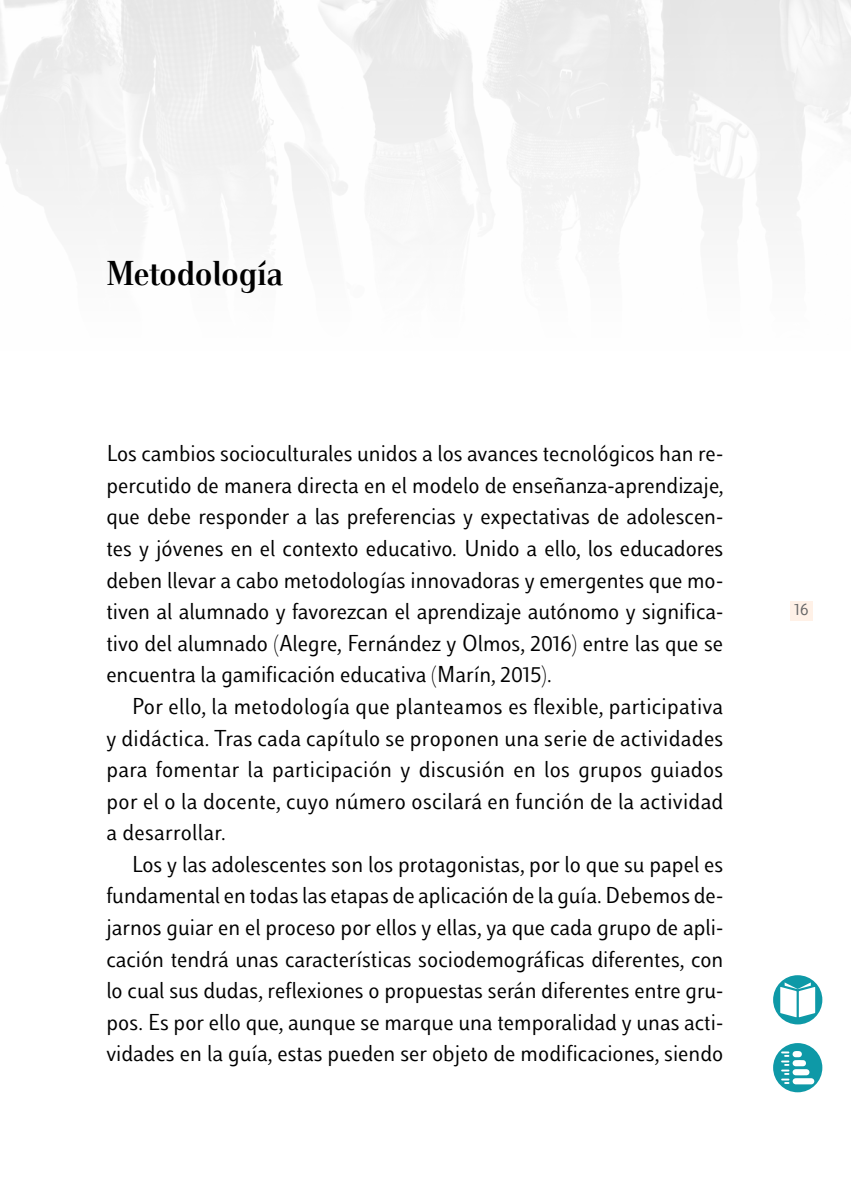
<style>
.page{position:relative;width:851px;height:1191px;background:#fff}
.page>*{position:absolute;margin:0;border:0;box-sizing:border-box;transform-origin:0 0}
._10_titulo_capitulo{font:700 36px "Luiss Serif";color:#000}
._00_Texto{font:24px/31.7px "Luiss Sans";letter-spacing:.01em;color:#000;text-align:justify}
._00_Texto_SS{font:24px/31.7px "Luiss Sans";color:#000;text-align:justify}
.t1{font:18px "Luiss Sans";color:#666}
</style>
<div class="page">
<svg style="left:773px;top:975px;width:49px;height:49px"></svg>
<svg style="left:773px;top:1043px;width:49px;height:49px"></svg>
<div style="left:790px;top:601px;width:22px;height:20px;background:#fff1e7"></div>
<p class="_10_titulo_capitulo" style="left:106px;top:252px;width:178px">Metodología</p>
<p class="_00_Texto_SS" style="left:106px;top:437px;width:618px">Los cambios socioculturales unidos a los avances tecnológicos han re&shy;percutido de manera directa en el modelo de enseñanza-aprendizaje, que debe responder a las preferencias y expectativas de adolescen&shy;tes y jóvenes en el contexto educativo. Unido a ello, los educadores deben llevar a cabo metodologías innovadoras y emergentes que mo&shy;tiven al alumnado y favorezcan el aprendizaje autónomo y significa&shy;tivo del alumnado (Alegre, Fernández y Olmos, 2016) entre las que se encuentra la gamificación educativa (Marín, 2015).</p>
<p class="_00_Texto" style="left:106px;top:690px;width:618px;text-indent:26px">Por ello, la metodología que planteamos es flexible, participativa y didáctica. Tras cada capítulo se proponen una serie de actividades para fomentar la participación y discusión en los grupos guiados por el o la docente, cuyo número oscilará en función de la actividad a desarrollar.</p>
<p class="_00_Texto" style="left:106px;top:848px;width:618px;text-indent:26px">Los y las adolescentes son los protagonistas, por lo que su papel es fundamental en todas las etapas de aplicación de la guía. Debemos de&shy;jarnos guiar en el proceso por ellos y ellas, ya que cada grupo de apli&shy;cación tendrá unas características sociodemográficas diferentes, con lo cual sus dudas, reflexiones o propuestas serán diferentes entre gru&shy;pos. Es por ello que, aunque se marque una temporalidad y unas acti&shy;vidades en la guía, estas pueden ser objeto de modificaciones, siendo</p>
<p class="t1" style="left:794px;top:599px;width:15px">16</p>
</div>
